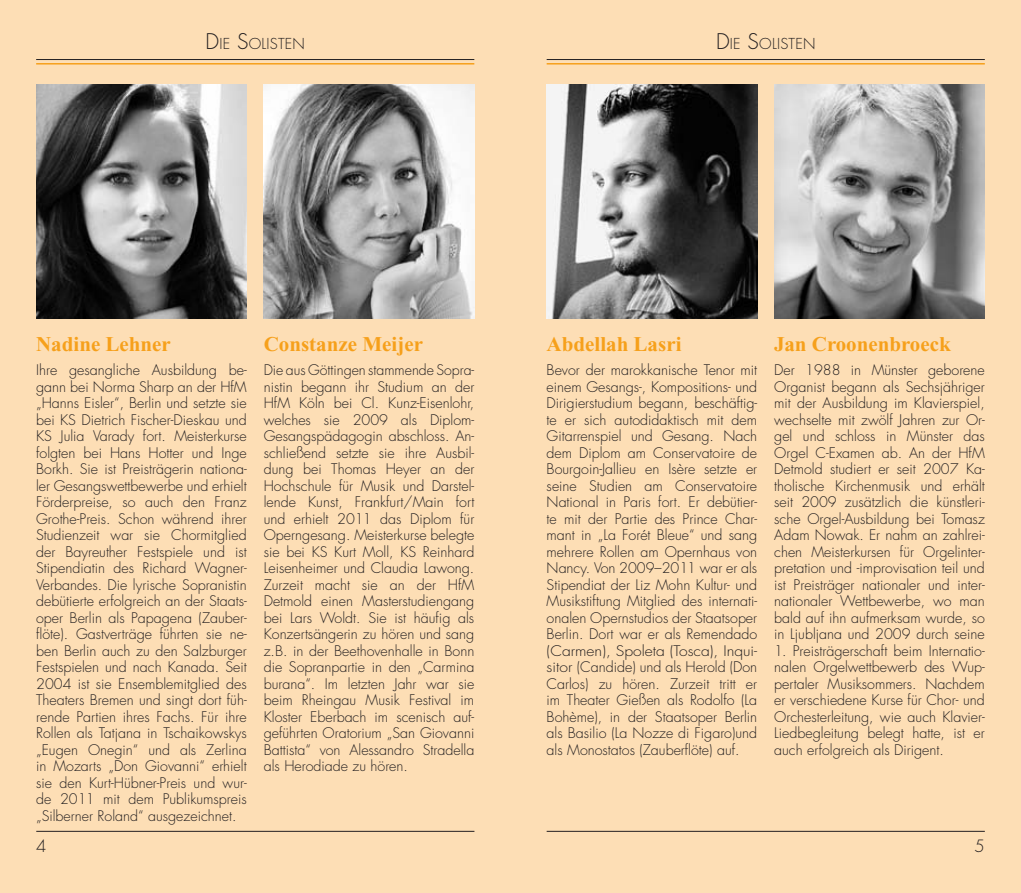
<style>
.page{position:relative;width:1021px;height:893px;background:#fff}
.page>*{position:absolute;margin:0;border:0;box-sizing:border-box;transform-origin:0 0}
.t1{font:700 21px "Times New Roman";color:#f6a01b}
.t2{font:300 16.5px "Futura LT";color:#231f20}
.t3{font:300 14.7px "Futura LT";letter-spacing:.015em;color:#231f20}
.t4{font:300 14.25px/16.5px "Futura LT";color:#231f20;text-align:justify}
.s1{font-size:21px}
</style>
<div class="page">
<div style="left:0;top:0;width:510px;height:893px;background:#fddeb5"></div>
<div style="left:510px;top:0;width:510px;height:893px;background:#fddeb5"></div>
<img style="left:36px;top:84px;width:211px;height:234px">
<img style="left:264px;top:84px;width:210px;height:234px">
<img style="left:546px;top:84px;width:211px;height:234px">
<img style="left:774px;top:84px;width:210px;height:234px">
<hr style="left:36px;top:63px;width:438px;height:2px;background:#f6a01b">
<hr style="left:36px;top:59px;width:438px;height:1px;background:#231f20">
<hr style="left:36px;top:831px;width:438px;height:1px;background:#231f20">
<hr style="left:546px;top:63px;width:438px;height:2px;background:#f6a01b">
<hr style="left:546px;top:831px;width:438px;height:1px;background:#231f20">
<hr style="left:546px;top:59px;width:438px;height:1px;background:#231f20">
<p class="t3" style="left:205px;top:35px;width:101px"><span class="s1">D</span>IE <span class="s1">S</span>OLISTEN</p>
<p class="t3" style="left:716px;top:35px;width:101px"><span class="s1">D</span>IE <span class="s1">S</span>OLISTEN</p>
<h1 class="t1" style="left:36px;top:332px;width:136px">Nadine Lehner</h1>
<p class="t4" style="left:36px;top:362px;width:212px">Ihre gesangliche Ausbildung be&shy;gann bei Norma Sharp an der HfM „Hanns Eisler“, Berlin und setzte sie bei KS Dietrich Fischer-Dieskau und KS Julia Varady fort. Meisterkurse folgten bei Hans Hotter und Inge Borkh. Sie ist Preisträgerin nationa&shy;ler Gesangswettbewerbe und erhielt Förderpreise, so auch den Franz Grothe-Preis. Schon während ihrer Studienzeit war sie Chormitglied der Bayreuther Festspiele und ist Stipendiatin des Richard Wagner-Verbandes. Die lyrische Sopranistin debütierte erfolgreich an der Staats&shy;oper Berlin als Papagena (Zauber&shy;flöte). Gastverträge führten sie ne&shy;ben Berlin auch zu den Salzburger Festspielen und nach Kanada. Seit 2004 ist sie Ensemblemitglied des Theaters Bremen und singt dort füh&shy;rende Partien ihres Fachs. Für ihre Rollen als Tatjana in Tschaikowskys „Eugen Onegin“ und als Zerlina in Mozarts „Don Giovanni“ erhielt sie den Kurt-Hübner-Preis und wur&shy;de 2011 mit dem Publikumspreis „Silberner Roland“ ausgezeichnet.</p>
<p class="t2" style="left:36px;top:836px;width:12px">4</p>
<p class="t2" style="left:974px;top:836px;width:12px">5</p>
<h1 class="t1" style="left:264px;top:332px;width:161px">Constanze Meijer</h1>
<p class="t4" style="left:264px;top:362px;width:212px">Die aus Göttingen stammende Sopra&shy;nistin begann ihr Studium an der HfM Köln bei Cl. Kunz-Eisenlohr, welches sie 2009 als Diplom-Gesangspädagogin abschloss. An-‑ schließend setzte sie ihre Ausbil&shy;dung bei Thomas Heyer an der Hochschule für Musik und Darstel&shy;lende Kunst, Frankfurt/Main fort und erhielt 2011 das Diplom für Operngesang. Meisterkurse belegte sie bei KS Kurt Moll, KS Reinhard Leisenheimer und Claudia Lawong.<br>Zurzeit macht sie an der HfM Detmold einen Masterstudiengang bei Lars Woldt. Sie ist häufig als Konzertsängerin zu hören und sang z.B. in der Beethovenhalle in Bonn die Sopranpartie in den „Carmina burana“. Im letzten Jahr war sie beim Rheingau Musik Festival im Kloster Eberbach im scenisch auf&shy;geführten Oratorium „San Giovanni Battista“ von Alessandro Stradella als Herodiade zu hören.</p>
<h1 class="t1" style="left:546px;top:332px;width:136px">Abdellah Lasri</h1>
<p class="t4" style="left:546px;top:362px;width:212px">Bevor der marokkanische Tenor mit einem Gesangs-, Kompositions- und Dirigierstudium begann, beschäftig&shy;te er sich autodidaktisch mit dem Gitarrenspiel und Gesang. Nach dem Diplom am Conservatoire de Bourgoin-Jallieu en Isère setzte er seine Studien am Conservatoire National in Paris fort. Er debütier&shy;te mit der Partie des Prince Char&shy;mant in „La Forét Bleue“ und sang mehrere Rollen am Opernhaus von Nancy. Von 2009–2011 war er als Stipendiat der Liz Mohn Kultur- und Musikstiftung Mitglied des internati&shy;onalen Opernstudios der Staatsoper Berlin. Dort war er als Remendado (Carmen), Spoleta (Tosca), Inqui&shy;sitor (Candide) und als Herold (Don Carlos) zu hören. Zurzeit tritt er im Theater Gießen als Rodolfo (La Bohème), in der Staatsoper Berlin als Basilio (La Nozze di Figaro)und als Monostatos (Zauberflöte) auf.</p>
<h1 class="t1" style="left:774px;top:332px;width:178px">Jan Croonenbroeck</h1>
<p class="t4" style="left:774px;top:362px;width:212px">Der 1988 in Münster geborene Organist begann als Sechsjähriger mit der Ausbildung im Klavierspiel, wechselte mit zwölf Jahren zur Or&shy;gel und schloss in Münster das Orgel C-Examen ab. An der HfM Detmold studiert er seit 2007 Ka&shy;tholische Kirchenmusik und erhält seit 2009 zusätzlich die künstleri&shy;sche Orgel-Ausbildung bei Tomasz Adam Nowak. Er nahm an zahlrei&shy;chen Meisterkursen für Orgelinter&shy;pretation und -improvisation teil und ist Preisträger nationaler und inter&shy;nationaler Wettbewerbe, wo man bald auf ihn aufmerksam wurde, so in Ljubljana und 2009 durch seine</p>
<p class="t4" style="left:774px;top:643px;width:212px">1. Preisträgerschaft beim Internatio&shy;nalen Orgelwettbewerb des Wup&shy;pertaler Musiksommers. Nachdem er verschiedene Kurse für Chor- und Orchesterleitung, wie auch Klavier-Liedbegleitung belegt hatte, ist er auch erfolgreich als Dirigent.</p>
</div>
